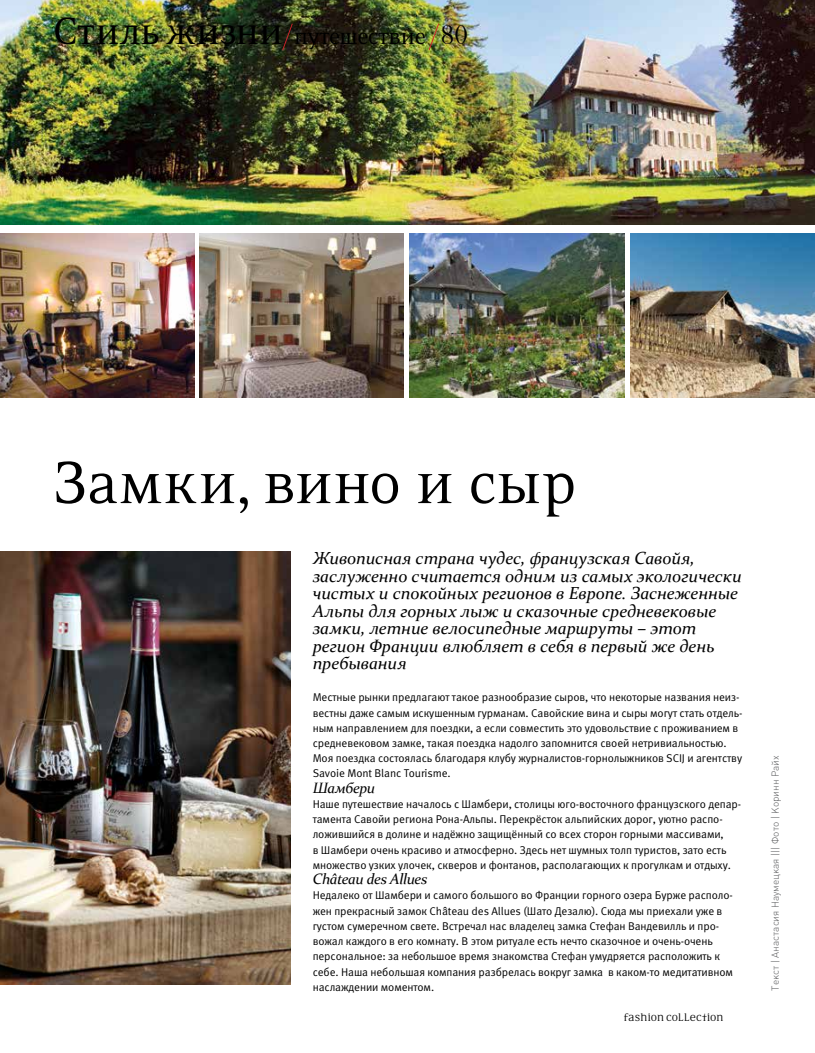
<style>
.page{position:relative;width:815px;height:1053px;background:#fff}
.page>*{position:absolute;margin:0;border:0;box-sizing:border-box;transform-origin:0 0}
.t1{font:58.75px "Fashion";letter-spacing:.02em;color:#000}
.t2{font:22.5px "Fashion";letter-spacing:-.025em;color:#000}
.t3{font:italic 17.5px/17.5px "Constantia";letter-spacing:-.005em;color:#000}
.t4{font:italic 15px "Constantia";letter-spacing:-.03em;color:#000}
.t5{font:11.25px/15.2px "Meta Pro";letter-spacing:-.01em;color:#000}
.t6{font:300 10px "Plumb";color:#58595b}
.t7{font:8.75px "Fashion Omni";letter-spacing:.03em;color:#000}
.s1{font-size:37.5px}
.s2{font-family:"Bask Old Face";font-size:27.5px}
</style>
<div class="page">
<img style="left:0;top:551px;width:291px;height:433px">
<img style="left:630px;top:233px;width:185px;height:164px">
<img style="left:0;top:0;width:815px;height:225px">
<img style="left:409px;top:233px;width:216px;height:164px">
<img style="left:199px;top:233px;width:204px;height:164px">
<img style="left:0;top:233px;width:194px;height:164px">
<svg style="left:282px;top:23px;width:11px;height:28px"></svg>
<svg style="left:428px;top:23px;width:12px;height:28px"></svg>
<h2 class="t2" style="left:53px;top:24px;width:416px"><span class="s1">Стиль жизни</span> путешествие <span class="s2">80</span></h2>
<h1 class="t1" style="left:53px;top:451px;width:526px">Замки, вино и сыр</h1>
<p class="t3" style="left:313px;top:548px;width:431px">Живописная страна чудес, французская Савойя, заслуженно считается одним из самых экологически чистых и спокойных регионов в Европе. Заснеженные Альпы для горных лыж и сказочные средневековые замки, летние велосипедные маршруты – этот регион Франции влюбляет в себя в первый же день пребывания</p>
<p class="t5" style="left:313px;top:690px;width:431px">Местные рынки предлагают такое разнообразие сыров, что некоторые названия неиз&shy;вестны даже самым искушенным гурманам. Савойские вина и сыры могут стать отдель&shy;ным направлением для поездки, а если совместить это удовольствие с проживанием в средневековом замке, такая поездка надолго запомнится своей нетривиальностью.<br>Моя поездка состоялась благодаря клубу журналистов-горнолыжников SCIJ и агентству Savoie Mont Blanc Tourisme.</p>
<h3 class="t4" style="left:313px;top:777px;width:64px">Шамбери</h3>
<p class="t5" style="left:313px;top:796px;width:430px">Наше путешествие началось с Шамбери, столицы юго-восточного французского депар&shy;тамента Савойи региона Рона-Альпы. Перекрёсток альпийских дорог, уютно распо&shy;ложившийся в долине и надёжно защищённый со всех сторон горными массивами,<br>в Шамбери очень красиво и атмосферно. Здесь нет шумных толп туристов, зато есть множество узких улочек, скверов и фонтанов, располагающих к прогулкам и отдыху.</p>
<h3 class="t4" style="left:313px;top:868px;width:116px">Château des Allues</h3>
<p class="t5" style="left:313px;top:888px;width:422px">Недалеко от Шамбери и самого большого во Франции горного озера Бурже располо&shy;жен прекрасный замок Château des Allues (Шато Дезалю). Сюда мы приехали уже в густом сумеречном свете. Встречал нас владелец замка Стефан Вандевилль и про&shy;вожал каждого в его комнату. В этом ритуале есть нечто сказочное и очень-очень персональное: за небольшое время знакомства Стефан умудряется расположить к себе. Наша небольшая компания разбрелась вокруг замка в каком-то медитативном наслаждении моментом.</p>
<p class="t7" style="left:624px;top:1013px;width:101px">fashion collection</p>
<p class="t6" style="left:769px;top:990px;width:237px;rotate:-90deg">Текст | Анастасия Наумецкая ||| Фото | Коринн Райх</p>
</div>
